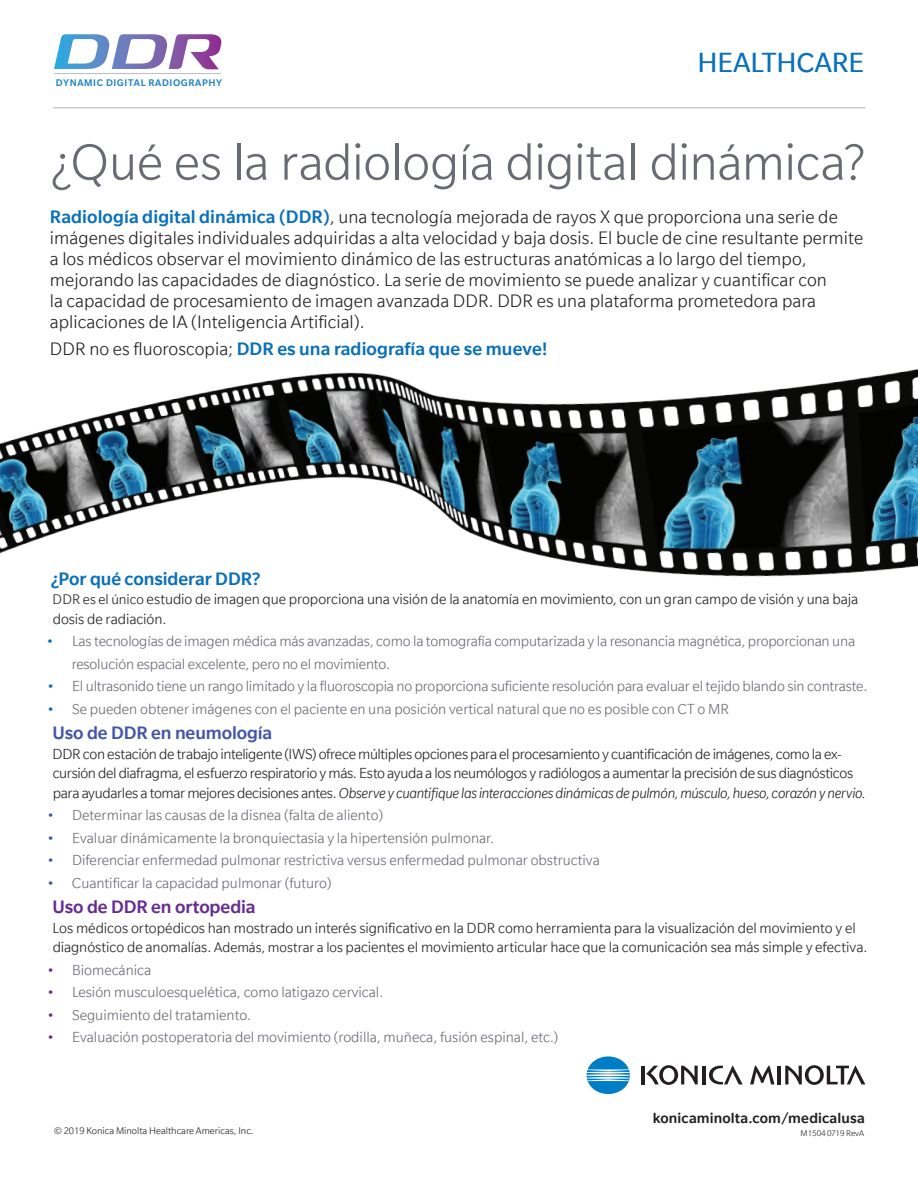
<style>
.page{position:relative;width:918px;height:1188px;background:#fff}
.page>*{position:absolute;margin:0;border:0;box-sizing:border-box;transform-origin:0 0}
.t1{font:300 55.5px "Slate Std";letter-spacing:-.01em;color:#696b73}
.t2{font:30px "Slate";letter-spacing:-.005em;color:#0970b9}
.Intro_Copy{font:300 19.5px/21px "Slate";letter-spacing:.005em;color:#231f20}
.Intro_Copy-2{font:500 19.5px "Slate";letter-spacing:.005em;color:#0970b9}
.Sub_header_text{font:500 19.5px "Slate";letter-spacing:-.005em;color:#0970b9}
.t3{font:500 19.5px "Slate";letter-spacing:-.005em;color:#4456a6}
.Sub_header_text-2{font:500 19.5px "Slate";letter-spacing:-.005em;color:#662d8e}
.t4{font:300 15.75px/22.5px "Slate";color:#696b73}
.copy{font:300 15.75px/19.5px "Slate";letter-spacing:-.01em;color:#231f20}
.Sub_header_text-3{font:300 15.75px/19.5px "Slate";letter-spacing:-.005em;color:#231f20}
.t5{font:500 15.45px "Slate";letter-spacing:.01em;color:#231f20}
.t6{font:300 10.5px "Slate";color:#231f20}
.t7{font:500 10.5px "Slate";letter-spacing:.055em;color:#1d82c5}
.t8{font:300 9px "Slate";color:#231f20}
.s1{font-weight:500;color:#0970b9}
.s2{font-weight:300;color:#231f20}
.s3{font-size:15px}
.s4{color:#0970b9}
.s5{font-style:italic}
.s6{color:#4456a6}
.s7{color:#662d8e}
</style>
<div class="page">
<hr style="left:53px;top:107px;width:812px;height:1px;background:#aeb3b8">
<svg style="left:54px;top:34px;width:168px;height:35px"></svg>
<hr style="left:54px;top:73px;width:167px;height:1px;background:#bcbdc0">
<hr style="left:641px;top:1066px;width:4px;height:18px;background:#231f20">
<hr style="left:702px;top:1066px;width:4px;height:18px;background:#231f20">
<hr style="left:777px;top:1066px;width:4px;height:18px;background:#231f20">
<svg style="left:709px;top:1065px;width:34px;height:19px"></svg>
<svg style="left:646px;top:1065px;width:52px;height:20px"></svg>
<svg style="left:785px;top:1065px;width:80px;height:20px"></svg>
<svg style="left:750px;top:1065px;width:24px;height:19px"></svg>
<svg style="left:587px;top:1056px;width:43px;height:38px"></svg>
<img style="left:0;top:369px;width:918px;height:208px">
<p class="t7" style="left:56px;top:77px;width:168px">DYNAMIC DIGITAL RADIOGRAPHY</p>
<h2 class="t2" style="left:698px;top:47px;width:168px">HEALTHCARE</h2>
<p class="t1" style="left:50px;top:134px;width:817px">¿Qué es la radiología digital dinámica?</p>
<p class="Intro_Copy" style="left:50px;top:206px;width:815px"><span class="s1">Radiología digital dinámica (DDR)</span>, una tecnología mejorada de rayos X que proporciona una serie de imágenes digitales individuales adquiridas a alta velocidad y baja dosis. El bucle de cine resultante permite a los médicos observar el movimiento dinámico de las estructuras anatómicas a lo largo del tiempo, mejorando las capacidades de diagnóstico. La serie de movimiento se puede analizar y cuantificar con<br>la capacidad de procesamiento de imagen avanzada DDR. DDR es una plataforma prometedora para aplicaciones de IA (Inteligencia Artificial).</p>
<p class="Intro_Copy-2" style="left:50px;top:339px;width:499px"><span class="s2">DDR no es fluoroscopia;</span> DDR es una radiografía que se mueve!</p>
<p class="Sub_header_text" style="left:51px;top:568px;width:211px">¿Por qué considerar DDR?</p>
<p class="Sub_header_text-3" style="left:53px;top:589px;width:807px"><span class="s3">DDR es el único</span> estudio de imagen que proporciona una visión de la anatomía en movimiento, con un gran campo de visión y una baja dosis de radiación.</p>
<p class="t4" style="left:72px;top:630px;width:785px;text-indent:-25px"><span class="s4">•</span> Las tecnologías de imagen médica más avanzadas, como la tomografía computarizada y la resonancia magnética, proporcionan una resolución espacial excelente, pero no el movimiento.</p>
<p class="t4" style="left:47px;top:675px;width:822px"><span class="s4">•</span> El ultrasonido tiene un rango limitado y la fluoroscopia no proporciona suficiente resolución para evaluar el tejido blando sin contraste.</p>
<p class="t4" style="left:47px;top:697px;width:684px"><span class="s4">•</span> Se pueden obtener imágenes con el paciente en una posición vertical natural que no es posible con CT o MR</p>
<p class="t3" style="left:52px;top:723px;width:221px">Uso de DDR en neumología</p>
<p class="copy" style="left:53px;top:744px;width:815px">DDR con estación de trabajo inteligente (IWS) ofrece múltiples opciones para el procesamiento y cuantificación de imágenes, como la ex&shy;cursión del diafragma, el esfuerzo respiratorio y más. Esto ayuda a los neumólogos y radiólogos a aumentar la precisión de sus diagnósticos para ayudarles a tomar mejores decisiones antes. <span class="s5">Observe y cuantifique las interacciones dinámicas de pulmón, músculo, hueso, corazón y nervio.</span></p>
<p class="t4" style="left:47px;top:804px;width:338px"><span class="s6">•</span> Determinar las causas de la disnea (falta de aliento)</p>
<p class="t4" style="left:47px;top:826px;width:449px"><span class="s6">•</span> Evaluar dinámicamente la bronquiectasia y la hipertensión pulmonar.</p>
<p class="t4" style="left:47px;top:849px;width:555px"><span class="s6">•</span> Diferenciar enfermedad pulmonar restrictiva versus enfermedad pulmonar obstructiva</p>
<p class="t4" style="left:47px;top:871px;width:286px"><span class="s6">•</span> Cuantificar la capacidad pulmonar (futuro)</p>
<p class="Sub_header_text-2" style="left:52px;top:897px;width:205px">Uso de DDR en ortopedia</p>
<p class="copy" style="left:53px;top:918px;width:816px">Los médicos ortopédicos han mostrado un interés significativo en la DDR como herramienta para la visualización del movimiento y el diagnóstico de anomalías. <span class="s3">Además, mostrar a los</span> pacientes el movimiento articular hace que la comunicación sea más simple y efectiva.</p>
<p class="t4" style="left:47px;top:958px;width:106px"><span class="s7">•</span> Biomecánica</p>
<p class="t4" style="left:47px;top:981px;width:338px"><span class="s7">•</span> Lesión musculoesquelética, como latigazo cervical.</p>
<p class="t4" style="left:47px;top:1003px;width:206px"><span class="s7">•</span> Seguimiento del tratamiento.</p>
<p class="t4" style="left:47px;top:1026px;width:513px"><span class="s7">•</span> Evaluación postoperatoria del movimiento (rodilla, muñeca, fusión espinal, etc.)</p>
<p class="t6" style="left:54px;top:1125px;width:201px">© 2019 Konica Minolta Healthcare Americas, Inc.</p>
<p class="t5" style="left:653px;top:1110px;width:214px">konicaminolta.com/medicalusa</p>
<p class="t8" style="left:801px;top:1129px;width:65px">M1504 0719 RevA</p>
</div>
